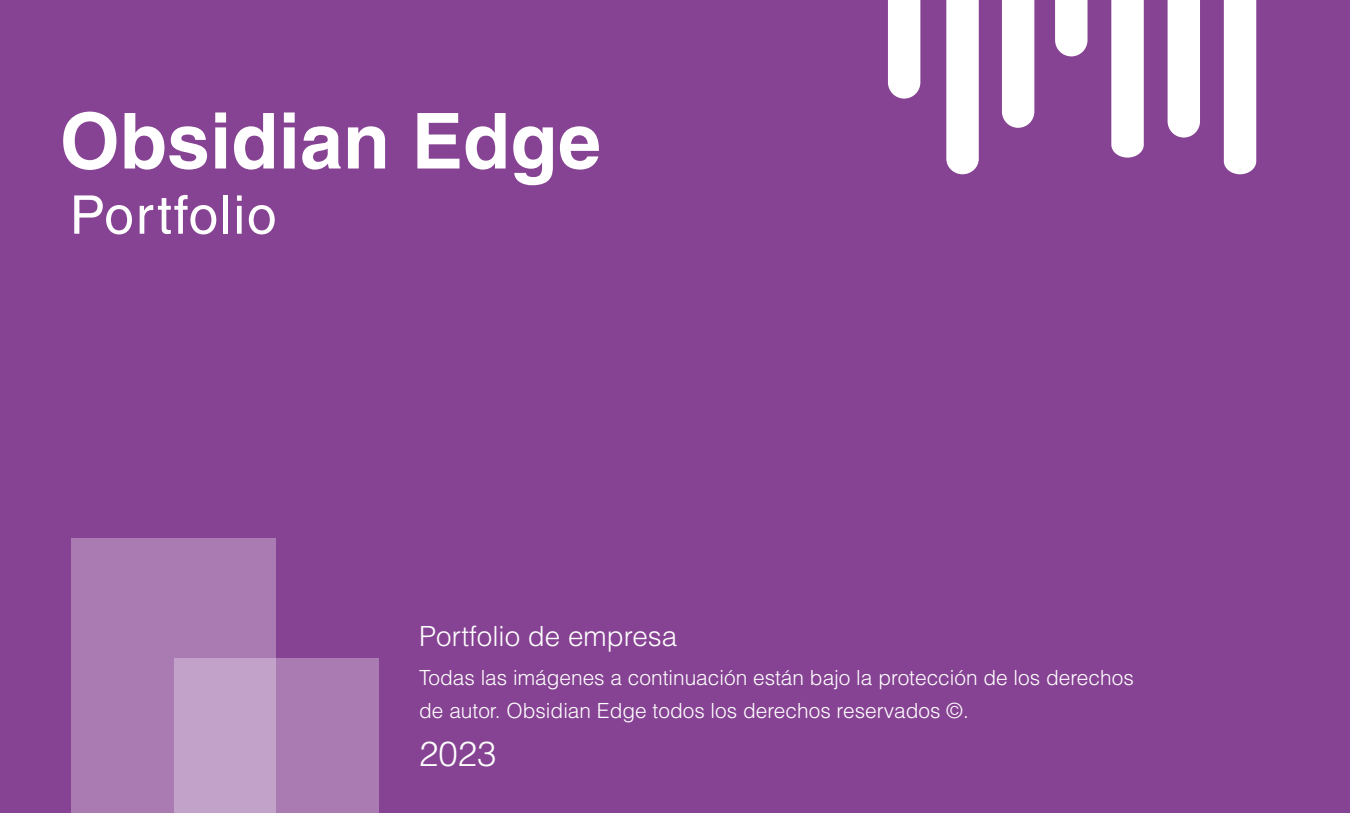
<style>
.page{position:relative;width:1350px;height:813px;background:#fff}
.page>*{position:absolute;margin:0;border:0;box-sizing:border-box;transform-origin:0 0}
.t1{font:700 77.25px "Helvetica LT Std";color:#fff}
.t2{font:53.25px "Helvetica LT Std";letter-spacing:.03em;color:#fff}
.t3{font:300 34.75px "Helvetica LT Std";color:#fff}
.t4{font:300 27.75px "Helvetica LT Std";color:#fff}
.t5{font:300 20.88px/33.4px "Helvetica LT Std";color:#fff}
</style>
<div class="page">
<div style="left:0;top:0;width:1350px;height:812px;background:#874393"></div>
<hr style="left:1349px;top:0;width:1px;height:812px;background:#9a559d">
<svg style="left:1111px;top:0;width:33px;height:158px;background:#faf8fb"></svg>
<div style="left:1224px;top:0;width:32px;height:174px;background:#fff"></div>
<div style="left:1168px;top:0;width:32px;height:137px;background:#fff"></div>
<svg style="left:1055px;top:0;width:33px;height:56px;background:#f6f1f7"></svg>
<div style="left:1002px;top:0;width:32px;height:128px;background:#fff"></div>
<div style="left:888px;top:0;width:32px;height:99px;background:#fff"></div>
<svg style="left:946px;top:0;width:33px;height:174px;background:#faf8fb"></svg>
<div style="left:71px;top:538px;width:205px;height:274px;background:#aa7bb3"></div>
<svg style="left:174px;top:658px;width:205px;height:154px;background:#b68ebd"></svg>
<h1 class="t1" style="left:60px;top:94px;width:543px">Obsidian Edge</h1>
<h2 class="t2" style="left:70px;top:184px;width:208px">Portfolio</h2>
<h3 class="t4" style="left:419px;top:618px;width:260px">Portfolio de empresa</h3>
<p class="t5" style="left:419px;top:660px;width:716px">Todas las imágenes a continuación están bajo la protección de los derechos de autor. Obsidian Edge todos los derechos reservados ©.</p>
<h3 class="t3" style="left:419px;top:731px;width:79px">2023</h3>
</div>
